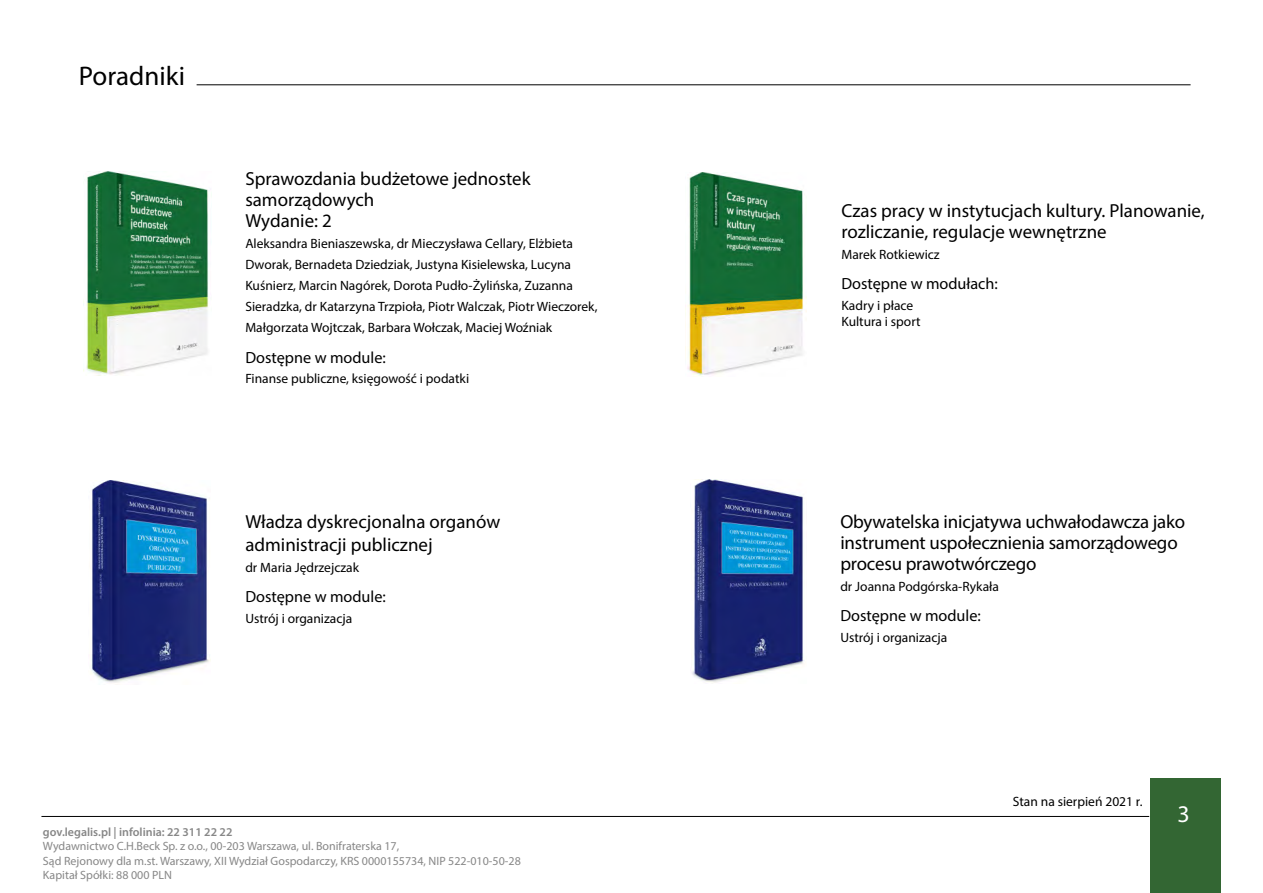
<style>
.page{position:relative;width:1263px;height:893px;background:#fff}
.page>*{position:absolute;margin:0;border:0;box-sizing:border-box;transform-origin:0 0}
.t1{font:27px "Myriad Pro";color:#000}
.t2{font:24px "Myriad Pro";color:#fff}
.t3{font:18.9px/21px "Myriad Pro";color:#000}
.t4{font:16.2px "Myriad Pro";color:#000}
.t5{font:13.5px/21px "Myriad Pro";color:#000}
.t6{font:12px/14.4px "Myriad Pro";color:#878787}
.t7{font:600 12px "Myriad Pro";color:#878787}
</style>
<div class="page">
<hr style="left:41px;top:816px;width:1108px;height:1px;background:#000">
<div style="left:1150px;top:779px;width:70px;height:114px;background:#363"></div>
<hr style="left:197px;top:85px;width:993px;height:1px;background:#000">
<img style="left:83px;top:171px;width:126px;height:204px">
<img style="left:687px;top:172px;width:119px;height:204px">
<img style="left:90px;top:480px;width:121px;height:203px">
<img style="left:692px;top:479px;width:112px;height:204px">
<h1 class="t1" style="left:79px;top:59px;width:108px">Poradniki</h1>
<h3 class="t3" style="left:245px;top:168px;width:287px">Sprawozdania budżetowe jednostek samorządowych<br>Wydanie: 2</h3>
<p class="t5" style="left:245px;top:233px;width:354px">Aleksandra Bieniaszewska, dr Mieczysława Cellary, Elżbieta Dworak, Bernadeta Dziedziak, Justyna Kisielewska, Lucyna Kuśnierz, Marcin Nagórek, Dorota Pudło-Żylińska, Zuzanna Sieradzka, dr Katarzyna Trzpioła, Piotr Walczak, Piotr Wieczorek, Małgorzata Wojtczak, Barbara Wołczak, Maciej Woźniak</p>
<p class="t4" style="left:245px;top:347px;width:142px">Dostępne w module:</p>
<p class="t5" style="left:245px;top:368px;width:225px">Finanse publiczne, księgowość i podatki</p>
<h3 class="t3" style="left:245px;top:510px;width:256px;line-height:22.6px">Władza dyskrecjonalna organów administracji publicznej</h3>
<p class="t5" style="left:245px;top:557px;width:115px">dr Maria Jędrzejczak</p>
<p class="t4" style="left:245px;top:587px;width:142px">Dostępne w module:</p>
<p class="t5" style="left:245px;top:607px;width:108px">Ustrój i organizacja</p>
<p class="t7" style="left:43px;top:824px;width:191px">gov.legalis.pl | infolinia: 22 311 22 22</p>
<p class="t6" style="left:43px;top:839px;width:479px">Wydawnictwo C.H.Beck Sp. z o.o., 00-203 Warszawa, ul. Bonifraterska 17,<br>Sąd Rejonowy dla m.st. Warszawy, XII Wydział Gospodarczy, KRS 0000155734, NIP 522-010-50-28<br>Kapitał Spółki: 88 000 PLN</p>
<h3 class="t3" style="left:841px;top:200px;width:365px">Czas pracy w instytucjach kultury. Planowanie, rozliczanie, regulacje wewnętrzne</h3>
<p class="t5" style="left:841px;top:244px;width:100px">Marek Rotkiewicz</p>
<p class="t4" style="left:841px;top:274px;width:158px">Dostępne w modułach:</p>
<p class="t5" style="left:841px;top:297px;width:81px;line-height:16.2px">Kadry i płace<br>Kultura i sport</p>
<h3 class="t3" style="left:840px;top:511px;width:346px">Obywatelska inicjatywa uchwałodawcza jako instrument uspołecznienia samorządowego procesu prawotwórczego</h3>
<p class="t5" style="left:840px;top:576px;width:160px">dr Joanna Podgórska-Rykała</p>
<p class="t4" style="left:840px;top:606px;width:142px">Dostępne w module:</p>
<p class="t5" style="left:840px;top:627px;width:108px">Ustrój i organizacja</p>
<p class="t5" style="left:1013px;top:791px;width:131px">Stan na sierpień 2021 r.</p>
<h2 class="t2" style="left:1177px;top:799px;width:14px">3</h2>
</div>
